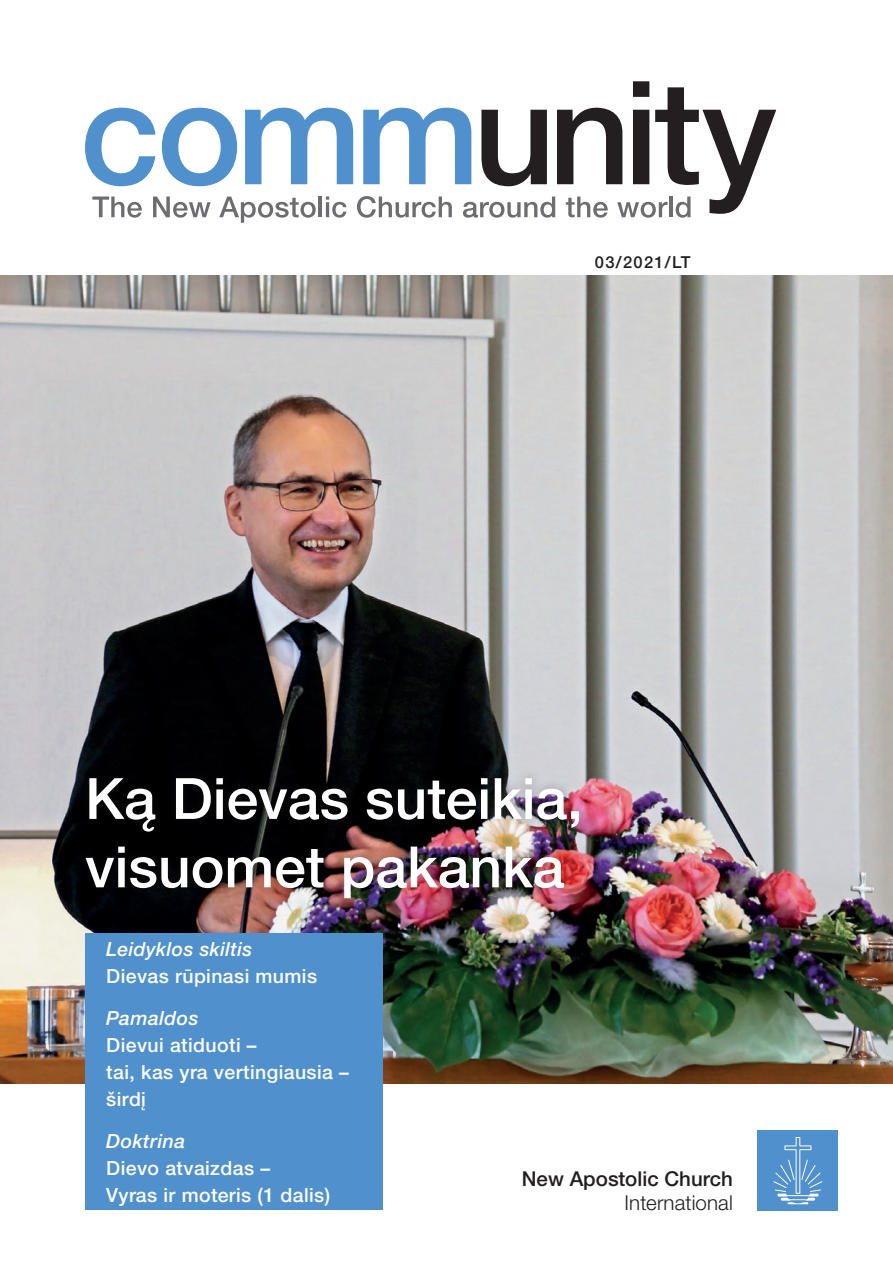
<style>
.page{position:relative;width:893px;height:1263px;background:#fff}
.page>*{position:absolute;margin:0;border:0;box-sizing:border-box;transform-origin:0 0}
.t1{font:500 57px/68.4px "Helvetica Neue LTW1 G";color:#fff}
.t2{font:500 20.55px "Helvetica Neue LTW1 G";color:#231f20}
.t3{font:300 20.55px "Helvetica Neue LTW1 G";letter-spacing:.005em;color:#231f20}
.t4{font:500 19.5px/27px "Helvetica Neue LTW1 G";letter-spacing:.02em;color:#fff}
.t5{font:italic 500 19.5px "Helvetica Neue LTW1 G";letter-spacing:.02em;color:#fff}
.t6{font:500 16.5px "Helvetica Neue LTW1 G";letter-spacing:.08em;color:#231f20}
</style>
<div class="page">
<svg style="left:85px;top:81px;width:691px;height:142px"></svg>
<div style="left:757px;top:1130px;width:81px;height:81px;background:#5090cc"></div>
<svg style="left:773px;top:1137px;width:50px;height:67px"></svg>
<img style="left:0;top:275px;width:893px;height:808px">
<div style="left:85px;top:933px;width:298px;height:277px;background:#5090cc"></div>
<div style="left:77px;top:768px;width:512px;height:139px;background:#231f20;opacity:.35"></div>
<p class="t6" style="left:595px;top:252px;width:97px">03/2021/LT</p>
<h1 class="t1" style="left:85px;top:764px;width:499px">Ką Dievas suteikia, visuomet pakanka</h1>
<p class="t5" style="left:106px;top:937px;width:148px">Leidyklos skiltis</p>
<p class="t4" style="left:106px;top:962px;width:212px">Dievas rūpinasi mumis</p>
<p class="t5" style="left:106px;top:1006px;width:94px">Pamaldos</p>
<p class="t4" style="left:106px;top:1031px;width:244px">Dievui atiduoti –<br>tai, kas yra vertingiausia – širdį</p>
<p class="t5" style="left:106px;top:1129px;width:80px">Doktrina</p>
<p class="t4" style="left:106px;top:1154px;width:225px">Dievo atvaizdas –<br>Vyras ir moteris (1 dalis)</p>
<p class="t2" style="left:522px;top:1166px;width:213px">New Apostolic Church</p>
<p class="t3" style="left:624px;top:1190px;width:110px">International</p>
</div>
